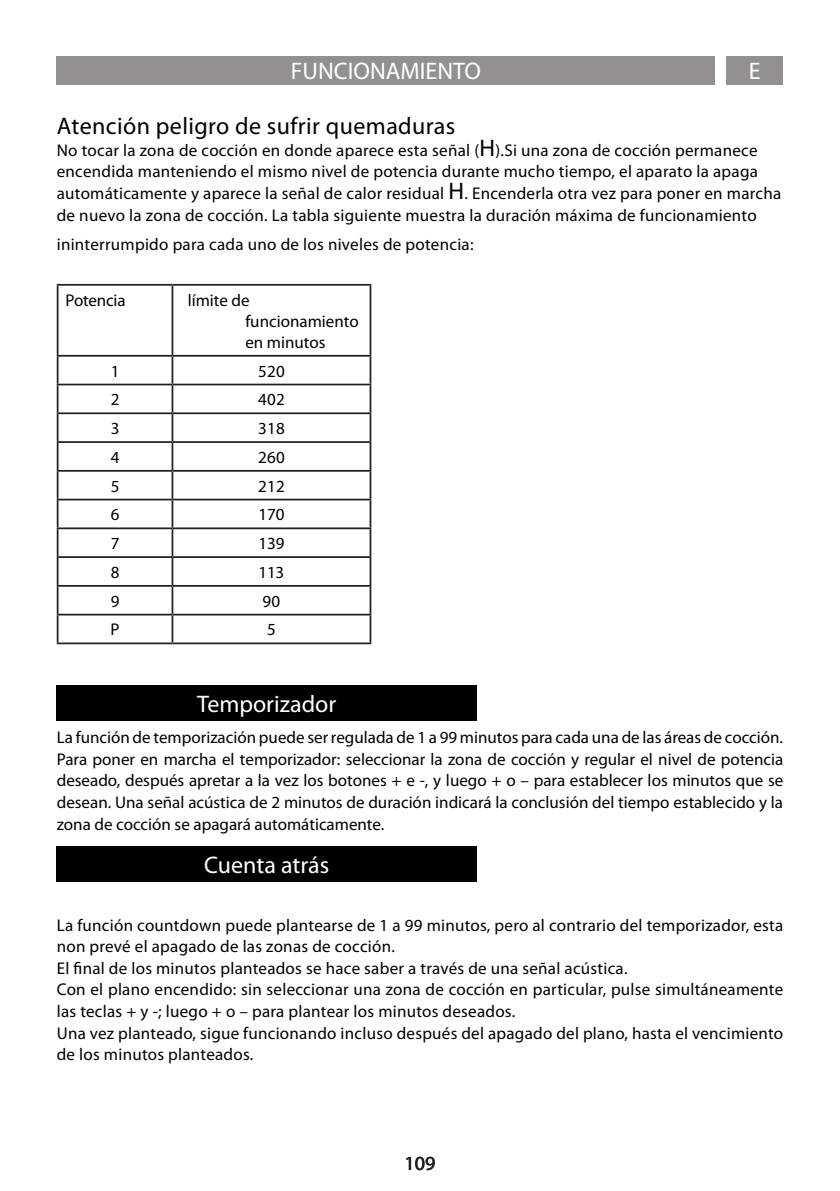
<style>
.page{position:relative;width:840px;height:1191px;background:#fff}
.page>*{position:absolute;margin:0;border:0;box-sizing:border-box;transform-origin:0 0}
.t1{font:24px "Myriad Pro";color:#fff}
.t2{font:24px "Myriad Pro";letter-spacing:.015em;color:#000}
.t3{font:20px "Myriad Pro";color:#231f20}
.t4{font:17px/21.6px "Myriad Pro";letter-spacing:.015em;color:#000}
.t5{font:17px "Myriad Pro";letter-spacing:-.01em;color:#000}
.s1{font-size:24px}
</style>
<div class="page">
<div style="left:57px;top:57px;width:657px;height:28px;background:#929090"></div>
<div style="left:726px;top:57px;width:56px;height:28px;background:#929090"></div>
<hr style="left:57px;top:284px;width:115px;height:2px;background:#231f20">
<hr style="left:172px;top:284px;width:199px;height:2px;background:#231f20">
<hr style="left:57px;top:355px;width:115px;height:2px;background:#231f20">
<hr style="left:172px;top:355px;width:199px;height:2px;background:#231f20">
<hr style="left:57px;top:384px;width:115px;height:1px;background:#231f20">
<hr style="left:172px;top:384px;width:199px;height:1px;background:#231f20">
<hr style="left:57px;top:412px;width:115px;height:2px;background:#231f20">
<hr style="left:172px;top:412px;width:199px;height:2px;background:#231f20">
<hr style="left:57px;top:441px;width:115px;height:2px;background:#231f20">
<hr style="left:172px;top:441px;width:199px;height:2px;background:#231f20">
<hr style="left:57px;top:470px;width:115px;height:2px;background:#231f20">
<hr style="left:172px;top:470px;width:199px;height:2px;background:#231f20">
<hr style="left:57px;top:499px;width:115px;height:1px;background:#231f20">
<hr style="left:172px;top:499px;width:199px;height:1px;background:#231f20">
<hr style="left:57px;top:527px;width:115px;height:2px;background:#231f20">
<hr style="left:172px;top:527px;width:199px;height:2px;background:#231f20">
<hr style="left:57px;top:556px;width:115px;height:2px;background:#231f20">
<hr style="left:172px;top:556px;width:199px;height:2px;background:#231f20">
<hr style="left:57px;top:585px;width:115px;height:2px;background:#231f20">
<hr style="left:172px;top:585px;width:199px;height:2px;background:#231f20">
<hr style="left:57px;top:614px;width:115px;height:1px;background:#231f20">
<hr style="left:172px;top:614px;width:199px;height:1px;background:#231f20">
<hr style="left:57px;top:642px;width:115px;height:2px;background:#231f20">
<hr style="left:172px;top:642px;width:199px;height:2px;background:#231f20">
<hr style="left:57px;top:286px;width:1px;height:69px;background:#231f20">
<svg style="left:57px;top:357px;width:1px;height:285px"></svg>
<hr style="left:171px;top:286px;width:2px;height:69px;background:#231f20">
<hr style="left:369px;top:286px;width:2px;height:69px;background:#231f20">
<hr style="left:171px;top:357px;width:2px;height:27px;background:#231f20">
<hr style="left:369px;top:357px;width:2px;height:27px;background:#231f20">
<hr style="left:171px;top:385px;width:2px;height:27px;background:#231f20">
<hr style="left:369px;top:385px;width:2px;height:27px;background:#231f20">
<hr style="left:171px;top:414px;width:2px;height:27px;background:#231f20">
<hr style="left:369px;top:414px;width:2px;height:27px;background:#231f20">
<hr style="left:171px;top:443px;width:2px;height:27px;background:#231f20">
<hr style="left:369px;top:443px;width:2px;height:27px;background:#231f20">
<hr style="left:171px;top:472px;width:2px;height:27px;background:#231f20">
<hr style="left:369px;top:472px;width:2px;height:27px;background:#231f20">
<hr style="left:171px;top:500px;width:2px;height:27px;background:#231f20">
<hr style="left:369px;top:500px;width:2px;height:27px;background:#231f20">
<hr style="left:171px;top:529px;width:2px;height:27px;background:#231f20">
<hr style="left:369px;top:529px;width:2px;height:27px;background:#231f20">
<hr style="left:171px;top:558px;width:2px;height:27px;background:#231f20">
<hr style="left:369px;top:558px;width:2px;height:27px;background:#231f20">
<hr style="left:171px;top:587px;width:2px;height:27px;background:#231f20">
<hr style="left:369px;top:587px;width:2px;height:27px;background:#231f20">
<hr style="left:171px;top:615px;width:2px;height:27px;background:#231f20">
<hr style="left:369px;top:615px;width:2px;height:27px;background:#231f20">
<div style="left:57px;top:685px;width:419px;height:35px;background:#000"></div>
<div style="left:57px;top:846px;width:419px;height:36px;background:#000"></div>
<h1 class="t1" style="left:290px;top:56px;width:192px">FUNCIONAMIENTO</h1>
<h1 class="t1" style="left:740px;top:56px;width:29px">N LE</h1>
<p class="t2" style="left:57px;top:111px;width:400px">Atención peligro de sufrir quemaduras</p>
<p class="t4" style="left:57px;top:139px;width:725px">No tocar la zona de cocción en donde aparece esta señal (<span class="s1">H</span>).Si una zona de cocción permanece encendida manteniendo el mismo nivel de potencia durante mucho tiempo, el aparato la apaga automáticamente y aparece la señal de calor residual <span class="s1">H</span>. Encenderla otra vez para poner en marcha de nuevo la zona de cocción. La tabla siguiente muestra la duración máxima de funcionamiento</p>
<p class="t4" style="left:57px;top:233px;width:418px">ininterrumpido para cada uno de los niveles de potencia:</p>
<h1 class="t1" style="left:246px;top:56px;width:281px">REINIGI G E ONDERHOUD</h1>
<h1 class="t1" style="left:308px;top:56px;width:156px">ANWEISU G N</h1>
<p class="t5" style="left:66px;top:289px;width:61px">Potencia</p>
<p class="t4" style="left:245px;top:289px;width:115px;line-height:21px;text-indent:-58px">límite de funcionamiento en minutos</p>
<p class="t4" style="left:111px;top:360px;width:10px">1</p>
<p class="t4" style="left:258px;top:360px;width:28px">520</p>
<p class="t4" style="left:111px;top:388px;width:10px">2</p>
<p class="t4" style="left:258px;top:388px;width:28px">402</p>
<p class="t4" style="left:111px;top:417px;width:10px">3</p>
<p class="t4" style="left:258px;top:417px;width:28px">318</p>
<p class="t4" style="left:111px;top:446px;width:10px">4</p>
<p class="t4" style="left:258px;top:446px;width:28px">260</p>
<p class="t4" style="left:111px;top:475px;width:10px">5</p>
<p class="t4" style="left:258px;top:475px;width:28px">212</p>
<p class="t4" style="left:111px;top:503px;width:10px">6</p>
<p class="t4" style="left:258px;top:503px;width:28px">170</p>
<p class="t4" style="left:111px;top:532px;width:10px">7</p>
<p class="t4" style="left:258px;top:532px;width:28px">139</p>
<p class="t4" style="left:111px;top:561px;width:10px">8</p>
<p class="t4" style="left:258px;top:561px;width:27px">113</p>
<p class="t4" style="left:111px;top:590px;width:10px">9</p>
<p class="t4" style="left:262px;top:590px;width:19px">90</p>
<p class="t4" style="left:110px;top:618px;width:11px">P</p>
<p class="t4" style="left:267px;top:618px;width:10px">5</p>
<p class="t1" style="left:197px;top:689px;width:141px">Temporizador</p>
<p class="t4" style="left:57px;top:726px;width:727px">La función de temporización puede ser regulada de 1 a 99 minutos para cada una de las áreas de cocción.</p>
<p class="t4" style="left:57px;top:747px;width:727px;text-align:justify">Para poner en marcha el temporizador: seleccionar la zona de cocción y regular el nivel de potencia deseado, después apretar a la vez los botones + e -, y luego + o – para establecer los minutos que se desean. Una señal acústica de 2 minutos de duración indicará la conclusión del tiempo establecido y la zona de cocción se apagará automáticamente.</p>
<p class="t1" style="left:204px;top:850px;width:126px">Cuenta atrás</p>
<p class="t4" style="left:57px;top:913px;width:727px">La función countdown puede plantearse de 1 a 99 minutos, pero al contrario del temporizador, esta non prevé el apagado de las zonas de cocción.</p>
<p class="t4" style="left:57px;top:957px;width:572px">El final de los minutos planteados se hace saber a través de una señal acústica.</p>
<p class="t4" style="left:57px;top:978px;width:727px">Con el plano encendido: sin seleccionar una zona de cocción en particular, pulse simultáneamente las teclas + y -; luego + o – para plantear los minutos deseados.</p>
<p class="t4" style="left:57px;top:1021px;width:727px">Una vez planteado, sigue funcionando incluso después del apagado del plano, hasta el vencimiento de los minutos planteados.</p>
<p class="t3" style="left:404px;top:1151px;width:32px">109</p>
</div>
